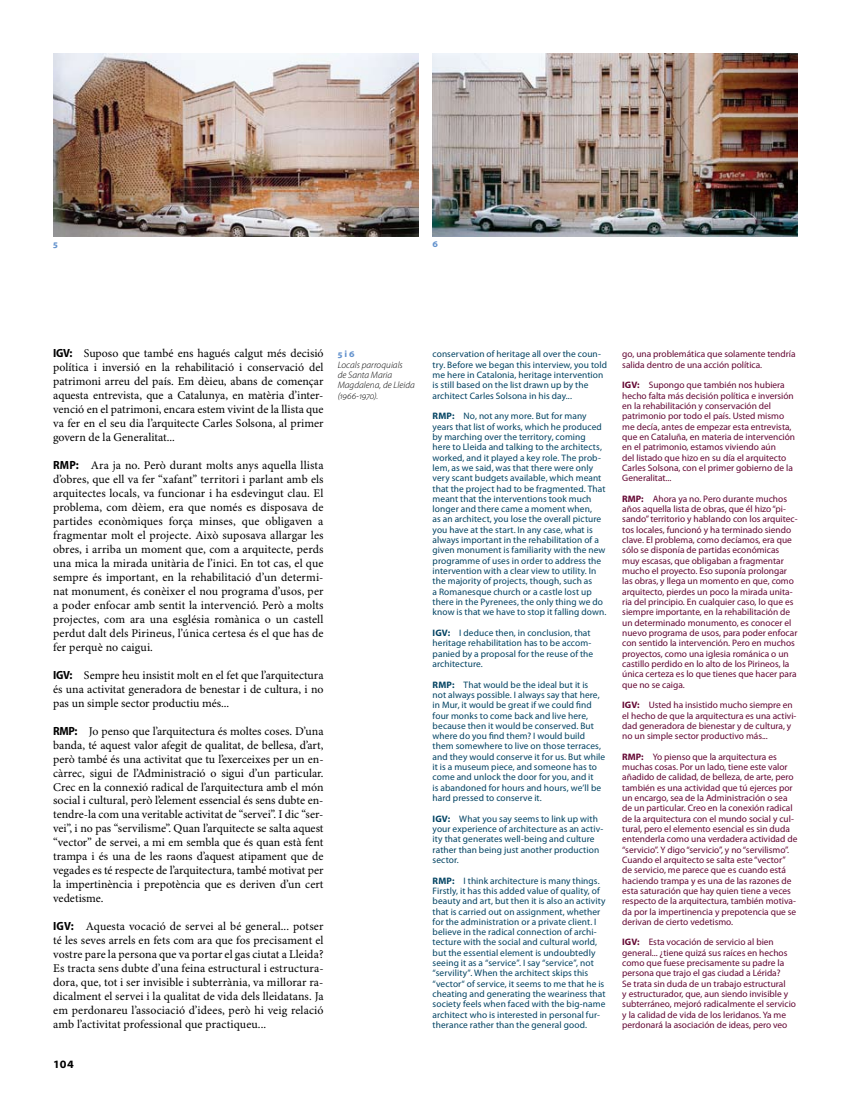
<style>
.page{position:relative;width:851px;height:1099px;background:#fff}
.page>*{position:absolute;margin:0;border:0;box-sizing:border-box;transform-origin:0 0}
.t1{font:11.88px/14px "Minion Pro";color:#000;text-align:justify}
.t2{font:700 semi-expanded 11.25px "Myriad Pro";color:#000}
.t3{font:9.38px/10.2px "Myriad Pro";color:#630632}
.t4{font:9.38px/10.2px "Myriad Pro";letter-spacing:.01em;color:#004262}
.t5{font:italic 300 9.38px/10.2px "Myriad Pro";letter-spacing:.005em;color:#000}
.t6{font:700 semi-expanded 9.38px "Myriad Pro";color:#6392cd}
.s1{font-family:"Myriad Pro";font-weight:700;font-stretch:semi-condensed}
.s2{font-weight:700;font-style:normal;font-stretch:semi-expanded;color:#6392cd}
.s3{font-weight:700}
</style>
<div class="page">
<img style="left:53px;top:53px;width:365px;height:184px">
<img style="left:432px;top:53px;width:365px;height:184px">
<p class="t6" style="left:53px;top:239px;width:6px">5</p>
<p class="t6" style="left:432px;top:239px;width:7px">6</p>
<p class="t1" style="left:53px;top:347px;width:272px"><span class="s1">IGV:</span> Suposo que també ens hagués calgut més decisió política i inversió en la rehabilitació i conservació del patrimoni arreu del país. Em dèieu, abans de començar aquesta entrevista, que a Catalunya, en matèria d’inter&shy;venció en el patrimoni, encara estem vivint de la llista que va fer en el seu dia l’arquitecte Carles Solsona, al primer govern de la Generalitat...</p>
<p class="t1" style="left:53px;top:459px;width:272px"><span class="s1">RMP:</span> Ara ja no. Però durant molts anys aquella llista d’obres, que ell va fer “xafant” territori i parlant amb els arquitectes locals, va funcionar i ha esdevingut clau. El problema, com dèiem, era que només es disposava de partides econòmiques força minses, que obligaven a fragmentar molt el projecte. Això suposava allargar les obres, i arriba un moment que, com a arquitecte, perds una mica la mirada unitària de l’inici. En tot cas, el que sempre és important, en la rehabilitació d’un determi&shy;nat monument, és conèixer el nou programa d’usos, per a poder enfocar amb sentit la intervenció. Però a molts projectes, com ara una església romànica o un castell perdut dalt dels Pirineus, l’única certesa és el que has de fer perquè no caigui.</p>
<p class="t1" style="left:53px;top:668px;width:272px"><span class="s1">IGV:</span> Sempre heu insistit molt en el fet que l’arquitectura és una activitat generadora de benestar i de cultura, i no pas un simple sector productiu més...</p>
<p class="t1" style="left:53px;top:724px;width:272px"><span class="s1">RMP:</span> Jo penso que l’arquitectura és moltes coses. D’una banda, té aquest valor afegit de qualitat, de bellesa, d’art, però també és una activitat que tu l’exerceixes per un en&shy;càrrec, sigui de l’Administració o sigui d’un particular.<br>Crec en la connexió radical de l’arquitectura amb el món social i cultural, però l’element essencial és sens dubte en&shy;tendre-la com una veritable activitat de “servei”. I dic “ser&shy;vei”, i no pas “servilisme”. Quan l’arquitecte se salta aquest “vector” de servei, a mi em sembla que és quan està fent trampa i és una de les raons d’aquest atipament que de vegades es té respecte de l’arquitectura, també motivat per la impertinència i prepotència que es deriven d’un cert vedetisme.</p>
<p class="t1" style="left:53px;top:919px;width:272px"><span class="s1">IGV:</span> Aquesta vocació de servei al bé general... potser té les seves arrels en fets com ara que fos precisament el vostre pare la persona que va portar el gas ciutat a Lleida?<br>Es tracta sens dubte d’una feina estructural i estructura&shy;dora, que, tot i ser invisible i subterrània, va millorar ra&shy;dicalment el servei i la qualitat de vida dels lleidatans. Ja em perdonareu l’associació d’idees, però hi veig relació amb l’activitat professional que practiqueu...</p>
<p class="t2" style="left:53px;top:1057px;width:22px">104</p>
<p class="t5" style="left:337px;top:349px;width:79px"><span class="s2">5 i 6<br></span>Locals parroquials<br>de Santa Maria<br>Magdalena, de Lleida (1966-1970).</p>
<p class="t4" style="left:432px;top:349px;width:176px">conservation of heritage all over the coun&shy;try. Before we began this interview, you told me here in Catalonia, heritage intervention is still based on the list drawn up by the architect Carles Solsona in his day...</p>
<p class="t4" style="left:432px;top:411px;width:175px"><span class="s3">RMP:</span> No, not any more. But for many years that list of works, which he produced by marching over the territory, coming<br>here to Lleida and talking to the architects, worked, and it played a key role. The prob&shy;lem, as we said, was that there were only very scant budgets available, which meant that the project had to be fragmented. That meant that the interventions took much longer and there came a moment when,<br>as an architect, you lose the overall picture you have at the start. In any case, what is always important in the rehabilitation of a given monument is familiarity with the new programme of uses in order to address the intervention with a clear view to utility. In the majority of projects, though, such as<br>a Romanesque church or a castle lost up there in the Pyrenees, the only thing we do know is that we have to stop it falling down.</p>
<p class="t4" style="left:432px;top:628px;width:162px"><span class="s3">IGV:</span> I deduce then, in conclusion, that heritage rehabilitation has to be accom&shy;panied by a proposal for the reuse of the architecture.</p>
<p class="t4" style="left:432px;top:679px;width:174px"><span class="s3">RMP:</span> That would be the ideal but it is<br>not always possible. I always say that here, in Mur, it would be great if we could find four monks to come back and live here, because then it would be conserved. But where do you find them? I would build them somewhere to live on those terraces, and they would conserve it for us. But while it is a museum piece, and someone has to come and unlock the door for you, and it<br>is abandoned for hours and hours, we’ll be hard pressed to conserve it.</p>
<p class="t4" style="left:432px;top:813px;width:172px"><span class="s3">IGV:</span> What you say seems to link up with your experience of architecture as an activ&shy;ity that generates well-being and culture rather than being just another production sector.</p>
<p class="t4" style="left:432px;top:875px;width:175px"><span class="s3">RMP:</span> I think architecture is many things.<br>Firstly, it has this added value of quality, of beauty and art, but then it is also an activity that is carried out on assignment, whether for the administration or a private client. I believe in the radical connection of archi&shy;tecture with the social and cultural world, but the essential element is undoubtedly seeing it as a “service”. I say “service”, not “servility”. When the architect skips this “vector“ of service, it seems to me that he is cheating and generating the weariness that society feels when faced with the big-name architect who is interested in personal fur&shy;therance rather than the general good.</p>
<p class="t3" style="left:622px;top:349px;width:175px">go, una problemática que solamente tendría salida dentro de una acción política.</p>
<p class="t3" style="left:622px;top:380px;width:174px"><span class="s3">IGV:</span> Supongo que también nos hubiera hecho falta más decisión política e inversión en la rehabilitación y conservación del patrimonio por todo el país. Usted mismo me decía, antes de empezar esta entrevista, que en Cataluña, en materia de intervención en el patrimonio, estamos viviendo aún<br>del listado que hizo en su día el arquitecto Carles Solsona, con el primer gobierno de la Generalitat...</p>
<p class="t3" style="left:622px;top:493px;width:177px"><span class="s3">RMP:</span> Ahora ya no. Pero durante muchos años aquella lista de obras, que él hizo “pi&shy;sando” territorio y hablando con los arquitec&shy;tos locales, funcionó y ha terminado siendo clave. El problema, como decíamos, era que sólo se disponía de partidas económicas muy escasas, que obligaban a fragmentar mucho el proyecto. Eso suponía prolongar las obras, y llega un momento en que, como arquitecto, pierdes un poco la mirada unita&shy;ria del principio. En cualquier caso, lo que es siempre importante, en la rehabilitación de un determinado monumento, es conocer el nuevo programa de usos, para poder enfocar con sentido la intervención. Pero en muchos proyectos, como una iglesia románica o un castillo perdido en lo alto de los Pirineos, la única certeza es lo que tienes que hacer para que no se caiga.</p>
<p class="t3" style="left:622px;top:700px;width:176px"><span class="s3">IGV:</span> Usted ha insistido mucho siempre en el hecho de que la arquitectura es una activi&shy;dad generadora de bienestar y de cultura, y no un simple sector productivo más...</p>
<p class="t3" style="left:622px;top:751px;width:177px"><span class="s3">RMP:</span> Yo pienso que la arquitectura es muchas cosas. Por un lado, tiene este valor añadido de calidad, de belleza, de arte, pero también es una actividad que tú ejerces por un encargo, sea de la Administración o sea de un particular. Creo en la conexión radical de la arquitectura con el mundo social y cul&shy;tural, pero el elemento esencial es sin duda entenderla como una verdadera actividad de “servicio”. Y digo “servicio”, y no “servilismo”.<br>Cuando el arquitecto se salta este “vector” de servicio, me parece que es cuando está haciendo trampa y es una de las razones de esta saturación que hay quien tiene a veces respecto de la arquitectura, también motiva&shy;da por la impertinencia y prepotencia que se derivan de cierto vedetismo.</p>
<p class="t3" style="left:622px;top:937px;width:175px"><span class="s3">IGV:</span> Esta vocación de servicio al bien general... ¿tiene quizá sus raíces en hechos como que fuese precisamente su padre la persona que trajo el gas ciudad a Lérida?<br>Se trata sin duda de un trabajo estructural<br>y estructurador, que, aun siendo invisible y subterráneo, mejoró radicalmente el servicio y la calidad de vida de los leridanos. Ya me perdonará la asociación de ideas, pero veo</p>
</div>
